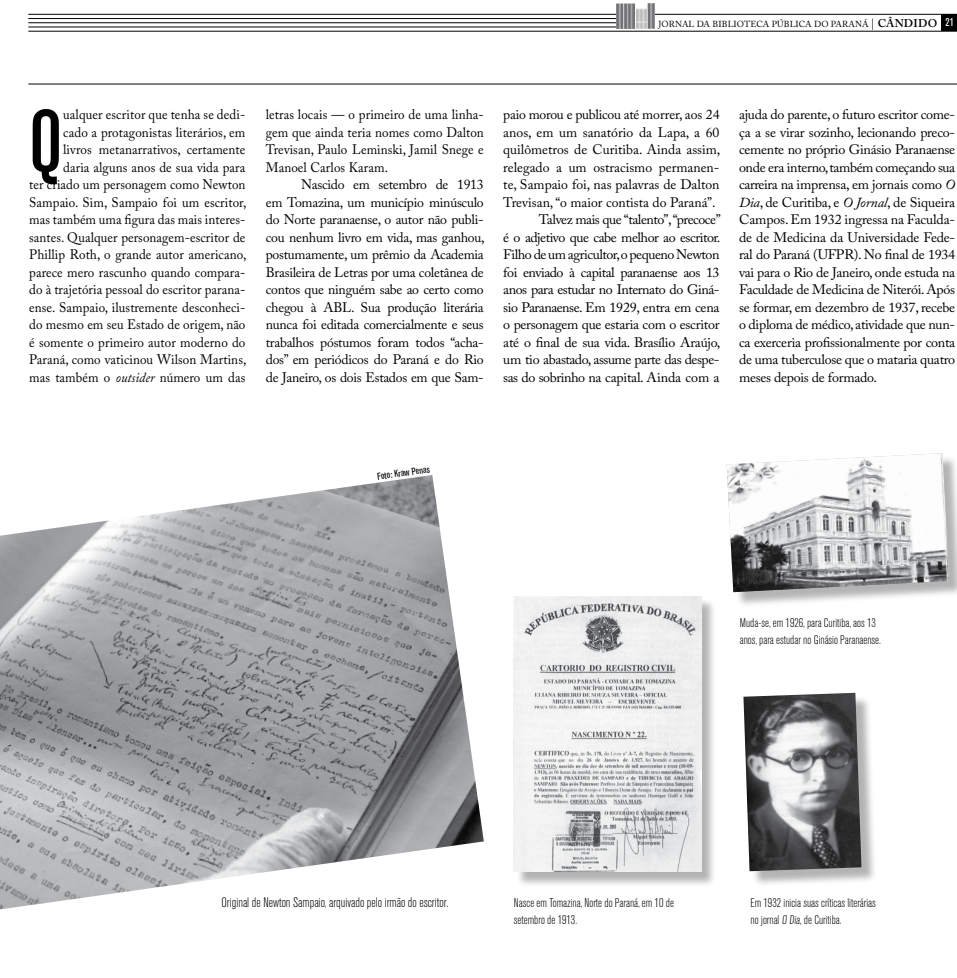
<style>
.page{position:relative;width:957px;height:978px;background:#fff}
.page>*{position:absolute;margin:0;border:0;box-sizing:border-box;transform-origin:0 0}
.t1{font:500 88.12px "Akzidenz Grot Con BQ";color:#000}
.t2{font:13.75px/17.5px "Adobe Caslon Pro";color:#000;text-align:justify}
.t3{font:13.75px/17.5px "Adobe Caslon Pro";color:#000;text-align:right;scale:.95 1}
.t4{font:13.75px "Adobe Caslon Pro";letter-spacing:-.035em;color:#000}
.t5{font:13.75px "Adobe Caslon Pro";letter-spacing:-.02em;color:#000}
.t6{font:300 condensed 13.75px "Akzidenz Grotesk BQ";color:#000}
.t7{font:300 condensed 12.5px/17.5px "Akzidenz Grotesk BQ";color:#000}
.t8{font:condensed 10px "Akzidenz Grotesk BQ";color:#000}
.t9{font:8.75px "Adobe Caslon Pro";letter-spacing:.015em;color:#000}
.s1{font-size:11.25px}
.s2{font-weight:600;font-size:11.25px}
.s3{font-family:"Akzidenz Grotesk BQ";font-stretch:condensed;font-size:11.25px;color:#fff}
.s4{font-style:italic}
</style>
<div class="page">
<hr style="left:28px;top:14px;width:929px;height:1px;background:#000">
<hr style="left:28px;top:18px;width:589px;height:1px;background:#000">
<hr style="left:28px;top:23px;width:589px;height:1px;background:#000">
<hr style="left:28px;top:27px;width:589px;height:1px;background:#000">
<hr style="left:28px;top:31px;width:929px;height:1px;background:#000">
<div style="left:941px;top:14px;width:16px;height:17px;background:#000"></div>
<hr style="left:28px;top:84px;width:929px;height:1px;background:#000">
<img style="left:617px;top:4px;width:37px;height:25px">
<div style="left:516px;top:598px;width:200px;height:289px;background:#000;opacity:.3"></div>
<img style="left:514px;top:596px;width:187px;height:276px">
<div style="left:745px;top:695px;width:132px;height:191px;background:#000;opacity:.3"></div>
<img style="left:743px;top:693px;width:118px;height:178px">
<div style="left:729px;top:455px;width:228px;height:153px;background:#000;opacity:.3"></div>
<img style="left:726px;top:453px;width:223px;height:139px">
<img style="left:0;top:475px;width:484px;height:434px">
<p class="t9" style="left:658px;top:18px;width:297px">jornal da biblioteca pública do paraná <span class="s1">|</span> <span class="s2">Cândido</span> <span class="s3">21</span></p>
<h1 class="t1" style="left:29px;top:91px;width:35px">Q</h1>
<p class="t3" style="left:29px;top:106px;width:230px">ualquer escritor que tenha se dedi-<br>cado a protagonistas literários, em<br>livros metanarrativos, certamente<br>daria alguns anos de sua vida para<br>ter criado um personagem como Newton Sampaio. Sim, Sampaio foi um escritor, mas também uma figura das mais interes&shy;santes. Qualquer personagem-escritor de Phillip Roth, o grande autor americano, parece mero rascunho quando compara&shy;do à trajetória pessoal do escritor parana&shy;ense. Sampaio, ilustremente desconheci&shy;do mesmo em seu Estado de origem, não é somente o primeiro autor moderno do Paraná, como vaticinou Wilson Martins, mas também o <span class="s4">outsider</span> número um das</p>
<p class="t3" style="left:266px;top:106px;width:231px;text-align:justify">letras locais — o primeiro de uma linha&shy;gem que ainda teria nomes como Dalton Trevisan, Paulo Leminski, Jamil Snege e Manoel Carlos Karam.</p>
<p class="t2" style="left:266px;top:176px;width:220px;text-indent:35px">Nascido em setembro de 1913 em Tomazina, um município minúsculo do Norte paranaense, o autor não publi&shy;cou nenhum livro em vida, mas ganhou, postumamente, um prêmio da Academia Brasileira de Letras por uma coletânea de contos que ninguém sabe ao certo como chegou à ABL. Sua produção literária nunca foi editada comercialmente e seus trabalhos póstumos foram todos “acha&shy;dos” em periódicos do Paraná e do Rio de Janeiro, os dois Estados em que Sam-</p>
<p class="t5" style="left:503px;top:106px;width:218px">paio morou e publicou até morrer, aos 24</p>
<p class="t2" style="left:503px;top:123px;width:218px">anos, em um sanatório da Lapa, a 60</p>
<p class="t2" style="left:503px;top:141px;width:219px">quilômetros de Curitiba. Ainda assim,</p>
<p class="t2" style="left:503px;top:158px;width:218px">relegado a um ostracismo permanen-</p>
<p class="t2" style="left:503px;top:176px;width:218px">te, Sampaio foi, nas palavras de Dalton</p>
<p class="t2" style="left:503px;top:193px;width:214px">Trevisan, “o maior contista do Paraná”.</p>
<p class="t4" style="left:539px;top:211px;width:184px">Talvez mais que “talento”, “precoce”</p>
<p class="t4" style="left:503px;top:229px;width:219px">é o adjetivo que cabe melhor ao escritor.</p>
<p class="t4" style="left:503px;top:246px;width:218px">Filho de um agricultor,o pequeno Newton</p>
<p class="t4" style="left:503px;top:264px;width:218px">foi enviado à capital paranaense aos 13</p>
<p class="t4" style="left:503px;top:281px;width:218px">anos para estudar no Internato do Giná-</p>
<p class="t5" style="left:503px;top:299px;width:218px">sio Paranaense. Em 1929, entra em cena</p>
<p class="t5" style="left:503px;top:316px;width:218px">o personagem que estaria com o escritor</p>
<p class="t5" style="left:503px;top:334px;width:219px">até o final de sua vida. Brasílio Araújo,</p>
<p class="t4" style="left:503px;top:351px;width:218px">um tio abastado, assume parte das despe-</p>
<p class="t5" style="left:503px;top:369px;width:218px">sas do sobrinho na capital. Ainda com a</p>
<p class="t2" style="left:739px;top:106px;width:218px">ajuda do parente, o futuro escritor come&shy;ça a se virar sozinho, lecionando preco&shy;cemente no próprio Ginásio Paranaense onde era interno, também começando sua carreira na imprensa, em jornais como <span class="s4">O Dia</span>, de Curitiba, e <span class="s4">O Jornal</span>, de Siqueira Campos. Em 1932 ingressa na Faculda&shy;de de Medicina da Universidade Fede&shy;ral do Paraná (UFPR). No final de 1934 vai para o Rio de Janeiro, onde estuda na Faculdade de Medicina de Niterói. Após se formar, em dezembro de 1937, recebe o diploma de médico, atividade que nun&shy;ca exerceria profissionalmente por conta de uma tuberculose que o mataria quatro meses depois de formado.</p>
<p class="t8" style="left:376px;top:471px;width:54px;rotate:-8deg">Foto: Kraw Penas</p>
<p class="t7" style="left:740px;top:614px;width:143px">Muda-se, em 1926, para Curitiba, aos 13 anos, para estudar no Ginásio Paranaense.</p>
<p class="t6" style="left:221px;top:895px;width:229px">Original de Newton Sampaio, arquivado pelo irmão do escritor.</p>
<p class="t7" style="left:514px;top:894px;width:161px">Nasce em Tomazina, Norte do Paraná, em 10 de setembro de 1913.</p>
<p class="t7" style="left:750px;top:894px;width:127px">Em 1932 inicia suas críticas literárias no jornal O Dia,de Curitiba.</p>
</div>
